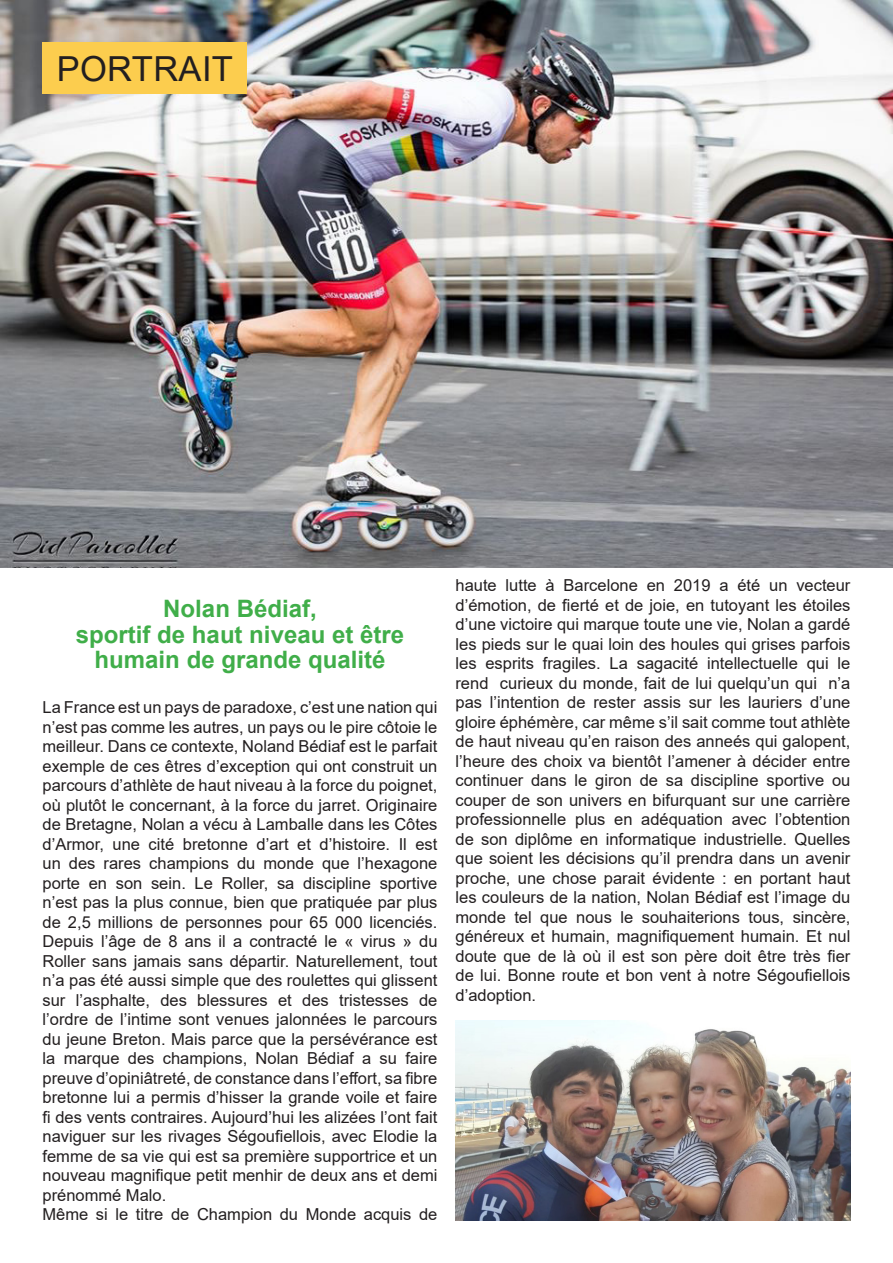
<style>
.page{position:relative;width:893px;height:1263px;background:#fff}
.page>*{position:absolute;margin:0;border:0;box-sizing:border-box;transform-origin:0 0}
.t1{font:34.5px "Arial";letter-spacing:.01em;color:#231f20}
.t2{font:700 24px/25.5px "Arial";color:#40ae49;text-align:center}
.t3{font:16.5px/19.5px "Arial";color:#231f20;text-align:justify}
</style>
<div class="page">
<img style="left:0;top:0;width:893px;height:568px">
<div style="left:43px;top:43px;width:204px;height:51px;background:#fccd4e"></div>
<img style="left:455px;top:1020px;width:395px;height:200px">
<p class="t1" style="left:57px;top:45px;width:178px">PORTRAIT</p>
<p class="t2" style="left:163px;top:596px;width:155px">Nolan Bédiaf,</p>
<p class="t2" style="left:76px;top:622px;width:330px">sportif de haut niveau et être humain de grande qualité</p>
<p class="t3" style="left:43px;top:698px;width:396px">La France est un pays de paradoxe, c’est une nation qui n’est pas comme les autres, un pays ou le pire côtoie le meilleur. Dans ce contexte, Noland Bédiaf est le parfait exemple de ces êtres d’exception qui ont construit un parcours d’athlète de haut niveau à la force du poignet, où plutôt le concernant, à la force du jarret. Originaire de Bretagne, Nolan a vécu à Lamballe dans les Côtes d’Armor, une cité bretonne d’art et d’histoire. Il est un des rares champions du monde que l’hexagone porte en son sein. Le Roller, sa discipline sportive n’est pas la plus connue, bien que pratiquée par plus de 2,5 millions de personnes pour 65 000 licenciés.<br>Depuis l’âge de 8 ans il a contracté le « virus » du Roller sans jamais sans départir. Naturellement, tout n’a pas été aussi simple que des roulettes qui glissent sur l’asphalte, des blessures et des tristesses de l’ordre de l’intime sont venues jalonnées le parcours du jeune Breton. Mais parce que la persévérance est la marque des champions, Nolan Bédiaf a su faire preuve d’opiniâtreté, de constance dans l’effort, sa fibre bretonne lui a permis d’hisser la grande voile et faire fi des vents contraires. Aujourd’hui les alizées l’ont fait naviguer sur les rivages Ségoufiellois, avec Elodie la femme de sa vie qui est sa première supportrice et un nouveau magnifique petit menhir de deux ans et demi prénommé Malo.</p>
<p class="t3" style="left:43px;top:1205px;width:396px">Même si le titre de Champion du Monde acquis de</p>
<p class="t3" style="left:455px;top:576px;width:396px">haute lutte à Barcelone en 2019 a été un vecteur d’émotion, de fierté et de joie, en tutoyant les étoiles d’une victoire qui marque toute une vie, Nolan a gardé les pieds sur le quai loin des houles qui grises parfois les esprits fragiles. La sagacité intellectuelle qui le rend curieux du monde, fait de lui quelqu’un qui n’a pas l’intention de rester assis sur les lauriers d’une gloire éphémère, car même s’il sait comme tout athlète de haut niveau qu’en raison des anneés qui galopent, l’heure des choix va bientôt l’amener à décider entre continuer dans le giron de sa discipline sportive ou couper de son univers en bifurquant sur une carrière professionnelle plus en adéquation avec l’obtention de son diplôme en informatique industrielle. Quelles que soient les décisions qu’il prendra dans un avenir proche, une chose parait évidente : en portant haut les couleurs de la nation, Nolan Bédiaf est l’image du monde tel que nous le souhaiterions tous, sincère, généreux et humain, magnifiquement humain. Et nul doute que de là où il est son père doit être très fier de lui. Bonne route et bon vent à notre Ségoufiellois d’adoption.</p>
</div>
